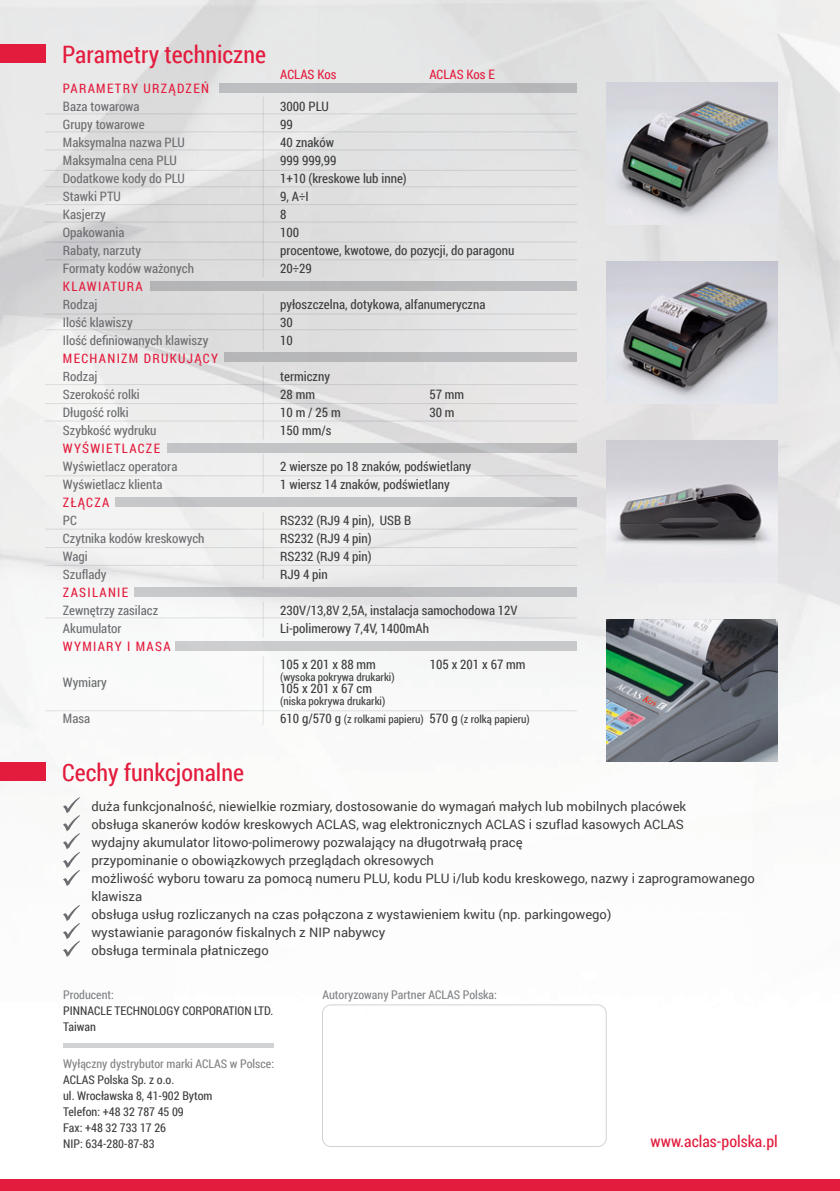
<style>
.page{position:relative;width:840px;height:1191px;background:#fff}
.page>*{position:absolute;margin:0;border:0;box-sizing:border-box;transform-origin:0 0}
.t1{font:24px "Roboto Condensed";color:#e31b3c}
.t2{font:16px "Roboto Condensed";color:#e31b3c}
.t3{font:13px/18px "Roboto";color:#3e3e3f}
.t4{font:13px/18px "Roboto Condensed";color:#3e3e3f}
.t5{font:13px/18px "Roboto Condensed";color:#6c6d70}
.t6{font:13px "Roboto Condensed";letter-spacing:.1em;color:#e31b3c}
.t7{font:13px "Roboto Condensed";color:#e31b3c}
.t8{font:12px/16px "Roboto Condensed";color:#3e3e3f}
.t9{font:12px "Roboto Condensed";color:#808285}
.t10{font:11px/18px "Roboto Condensed";color:#3e3e3f}
.s1{font-size:13px}
</style>
<div class="page">
<img style="left:0;top:0;width:839px;height:1147px">
<div style="left:0;top:1179px;width:839px;height:12px;background:#e31b3c"></div>
<div style="left:63px;top:1043px;width:210px;height:5px;background:#d1d2d4"></div>
<hr style="left:45px;top:113px;width:531px;height:1px;background:#e6e7e9">
<hr style="left:45px;top:131px;width:531px;height:1px;background:#e6e7e9">
<hr style="left:45px;top:149px;width:531px;height:1px;background:#e6e7e9">
<hr style="left:45px;top:170px;width:531px;height:1px;background:#e6e7e9">
<hr style="left:45px;top:186px;width:531px;height:1px;background:#e6e7e9">
<hr style="left:45px;top:204px;width:531px;height:1px;background:#e6e7e9">
<hr style="left:45px;top:221px;width:531px;height:1px;background:#e6e7e9">
<hr style="left:45px;top:241px;width:531px;height:1px;background:#e6e7e9">
<hr style="left:45px;top:259px;width:531px;height:1px;background:#e6e7e9">
<hr style="left:45px;top:313px;width:531px;height:1px;background:#e6e7e9">
<hr style="left:45px;top:329px;width:531px;height:1px;background:#e6e7e9">
<hr style="left:45px;top:384px;width:531px;height:1px;background:#e6e7e9">
<hr style="left:45px;top:403px;width:531px;height:1px;background:#e6e7e9">
<hr style="left:45px;top:420px;width:531px;height:1px;background:#e6e7e9">
<hr style="left:262px;top:97px;width:1px;height:180px;background:#e6e7e9">
<div style="left:0;top:762px;width:45px;height:19px;background:#e31b3c"></div>
<div style="left:0;top:45px;width:45px;height:18px;background:#e31b3c"></div>
<svg style="left:63px;top:797px;width:17px;height:89px"></svg>
<div style="left:322px;top:1004px;width:284px;height:143px;border:1px solid #d1d2d4;border-radius:9px"></div>
<hr style="left:45px;top:528px;width:531px;height:1px;background:#e6e7e9">
<hr style="left:45px;top:547px;width:531px;height:1px;background:#e6e7e9">
<hr style="left:45px;top:565px;width:531px;height:1px;background:#e6e7e9">
<hr style="left:45px;top:617px;width:531px;height:1px;background:#e6e7e9">
<hr style="left:262px;top:293px;width:1px;height:58px;background:#e6e7e9">
<hr style="left:262px;top:366px;width:1px;height:73px;background:#e6e7e9">
<hr style="left:262px;top:454px;width:1px;height:39px;background:#e6e7e9">
<hr style="left:45px;top:475px;width:531px;height:1px;background:#e6e7e9">
<hr style="left:262px;top:512px;width:1px;height:67px;background:#e6e7e9">
<hr style="left:262px;top:601px;width:1px;height:36px;background:#e6e7e9">
<div style="left:219px;top:83px;width:357px;height:9px;background:#bcbec1"></div>
<div style="left:150px;top:281px;width:426px;height:9px;background:#b6b7b9"></div>
<div style="left:224px;top:353px;width:352px;height:9px;background:#b8b9ba"></div>
<svg style="left:167px;top:443px;width:409px;height:9px;background:#bfbfc1"></svg>
<div style="left:115px;top:497px;width:461px;height:10px;background:#c3c5c6"></div>
<div style="left:134px;top:587px;width:442px;height:9px;background:#bdbec1"></div>
<div style="left:176px;top:641px;width:400px;height:9px;background:#c8cacb"></div>
<img style="left:606px;top:82px;width:170px;height:142px">
<img style="left:606px;top:262px;width:170px;height:141px">
<img style="left:606px;top:440px;width:170px;height:142px">
<img style="left:606px;top:620px;width:170px;height:141px">
<hr style="left:45px;top:710px;width:531px;height:1px;background:#e6e7e9">
<hr style="left:262px;top:656px;width:1px;height:68px;background:#e6e7e9">
<svg style="left:63px;top:905px;width:17px;height:52px"></svg>
<h1 class="t1" style="left:62px;top:38px;width:205px">Parametry techniczne</h1>
<p class="t6" style="left:63px;top:79px;width:147px">PARAMETRY URZĄDZEŃ</p>
<p class="t5" style="left:63px;top:97px;width:132px">Baza towarowa<br>Grupy towarowe<br>Maksymalna nazwa PLU<br>Maksymalna cena PLU<br>Dodatkowe kody do PLU<br>Stawki PTU<br>Kasjerzy<br>Opakowania<br>Rabaty, narzuty<br>Formaty kodów ważonych</p>
<p class="t6" style="left:63px;top:277px;width:81px">KLAWIATURA</p>
<p class="t5" style="left:63px;top:295px;width:147px">Rodzaj<br>Ilość klawiszy<br>Ilość definiowanych klawiszy</p>
<p class="t6" style="left:63px;top:349px;width:156px">MECHANIZM DRUKUJĄCY</p>
<p class="t5" style="left:63px;top:367px;width:95px">Rodzaj<br>Szerokość rolki<br>Długość rolki<br>Szybkość wydruku</p>
<p class="t6" style="left:63px;top:439px;width:99px">WYŚWIETLACZE</p>
<p class="t5" style="left:63px;top:457px;width:116px">Wyświetlacz operatora<br>Wyświetlacz klienta</p>
<p class="t6" style="left:63px;top:493px;width:48px">ZŁĄCZA</p>
<p class="t5" style="left:63px;top:511px;width:143px">PC<br>Czytnika kodów kreskowych<br>Wagi<br>Szuflady</p>
<p class="t6" style="left:63px;top:583px;width:67px">ZASILANIE</p>
<p class="t5" style="left:63px;top:601px;width:97px">Zewnętrzy zasilacz<br>Akumulator</p>
<p class="t6" style="left:63px;top:637px;width:109px">WYMIARY I MASA</p>
<p class="t5" style="left:63px;top:673px;width:45px">Wymiary</p>
<p class="t5" style="left:63px;top:709px;width:29px">Masa</p>
<h1 class="t1" style="left:62px;top:755px;width:183px">Cechy funkcjonalne</h1>
<p class="t7" style="left:280px;top:65px;width:58px">ACLAS Kos</p>
<p class="t7" style="left:429px;top:65px;width:67px">ACLAS Kos E</p>
<p class="t4" style="left:280px;top:97px;width:235px">3000 PLU<br>99<br>40 znaków<br>999 999,99<br>1+10 (kreskowe lub inne)<br>9, A÷I<br>8<br>100<br>procentowe, kwotowe, do pozycji, do paragonu<br>20÷29</p>
<p class="t4" style="left:280px;top:295px;width:207px">pyłoszczelna, dotykowa, alfanumeryczna<br>30<br>10</p>
<p class="t4" style="left:280px;top:367px;width:62px">termiczny<br>28 mm<br>10 m / 25 m<br>150 mm/s</p>
<p class="t4" style="left:280px;top:457px;width:192px">2 wiersze po 18 znaków, podświetlany<br>1 wiersz 14 znaków, podświetlany</p>
<p class="t4" style="left:280px;top:511px;width:132px">RS232 (RJ9 4 pin), USB B<br>RS232 (RJ9 4 pin)<br>RS232 (RJ9 4 pin)<br>RJ9 4 pin</p>
<p class="t4" style="left:280px;top:601px;width:239px">230V/13,8V 2,5A, instalacja samochodowa 12V<br>Li-polimerowy 7,4V, 1400mAh</p>
<p class="t4" style="left:280px;top:655px;width:97px">105 x 201 x 88 mm</p>
<p class="t4" style="left:429px;top:655px;width:97px">105 x 201 x 67 mm</p>
<p class="t10" style="left:280px;top:667px;width:116px">(wysoka pokrywa drukarki)</p>
<p class="t4" style="left:280px;top:679px;width:93px">105 x 201 x 67 cm</p>
<p class="t10" style="left:280px;top:691px;width:251px">(niska pokrywa drukarki)<br><span class="s1">610 g/570 g</span> (z rolkami papieru) <span class="s1">570 g</span> (z rolką papieru)</p>
<p class="t4" style="left:429px;top:385px;width:36px">57 mm<br>30 m</p>
<p class="t3" style="left:91px;top:796px;width:664px">duża funkcjonalność, niewielkie rozmiary, dostosowanie do wymagań małych lub mobilnych placówek<br>obsługa skanerów kodów kreskowych ACLAS, wag elektronicznych ACLAS i szuflad kasowych ACLAS<br>wydajny akumulator litowo-polimerowy pozwalający na długotrwałą pracę<br>przypominanie o obowiązkowych przeglądach okresowych<br>możliwość wyboru towaru za pomocą numeru PLU, kodu PLU i/lub kodu kreskowego, nazwy i zaprogramowanego klawisza<br>obsługa usług rozliczanych na czas połączona z wystawieniem kwitu (np. parkingowego)<br>wystawianie paragonów fiskalnych z NIP nabywcy<br>obsługa terminala płatniczego</p>
<p class="t9" style="left:63px;top:986px;width:52px">Producent:</p>
<p class="t8" style="left:63px;top:1002px;width:212px">PINNACLE TECHNOLOGY CORPORATION LTD.<br>Taiwan</p>
<p class="t9" style="left:63px;top:1055px;width:212px">Wyłączny dystrybutor marki ACLAS w Polsce:</p>
<p class="t8" style="left:63px;top:1070px;width:151px">ACLAS Polska Sp. z o.o.<br>ul. Wrocławska 8, 41-902 Bytom<br>Telefon: +48 32 787 45 09<br>Fax: +48 32 733 17 26<br>NIP: 634-280-87-83</p>
<p class="t9" style="left:322px;top:986px;width:176px">Autoryzowany Partner ACLAS Polska:</p>
<p class="t2" style="left:650px;top:1129px;width:128px">www.aclas-polska.pl</p>
</div>
